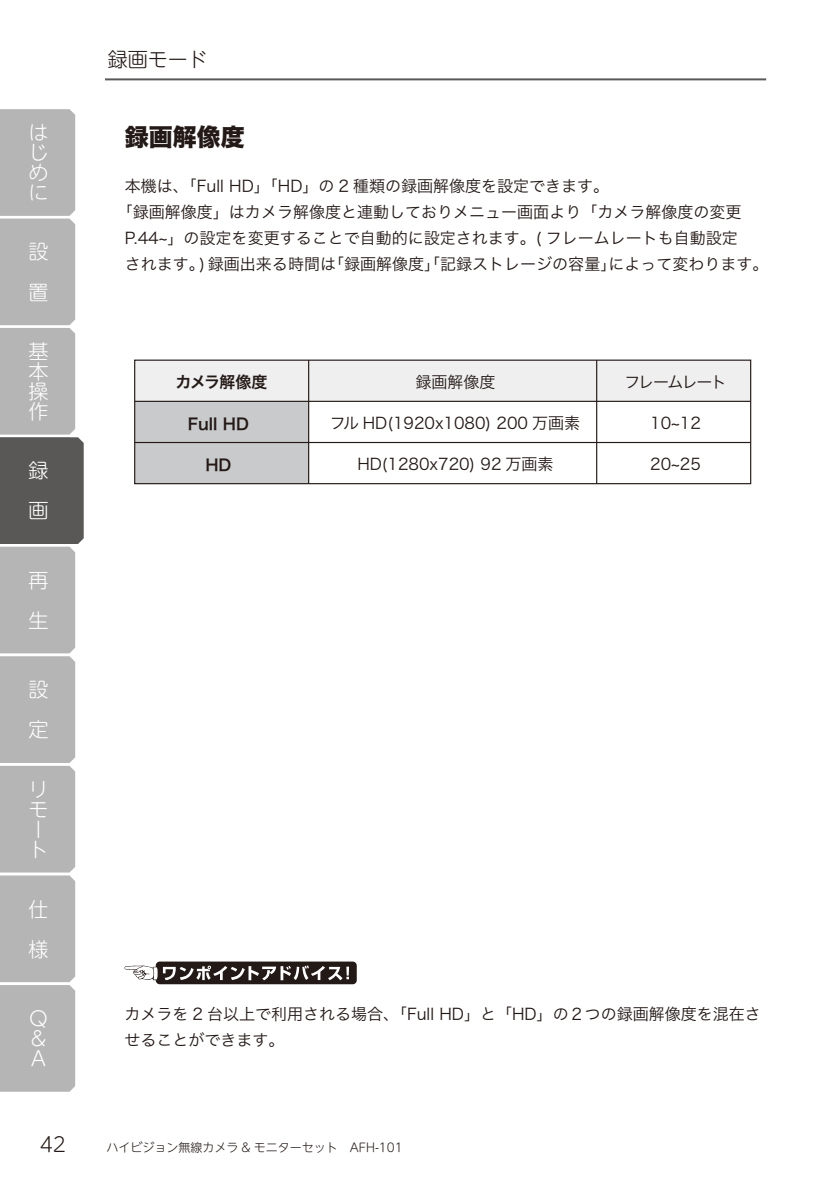
<style>
.page{position:relative;width:840px;height:1191px;background:#fff}
.page>*{position:absolute;margin:0;border:0;box-sizing:border-box;transform-origin:0 0}
.t1{font:24px "Hira Kaku Std N W8";color:#231916}
.t2{font:300 20px/20px "UD Shin M Go Pr 6 N";color:#fff}
.t3{font:300 20px "UD Shin M Go Pr 6 N";color:#231916}
.t4{font:16px/26px "Hira Kaku Pro W3";color:#231916}
.t5{font:16px "Hira Kaku Pro N W3";color:#231916}
.t6{font:16px "Hira Kaku Pro N W6";color:#231916}
.t7{font:16px "Hira Kaku Pro N W3";letter-spacing:-.1em;color:#231916}
.t8{font:300 12px "UD Shin M Go Pr 6 N";color:#231916}
</style>
<div class="page">
<hr style="left:105px;top:78px;width:660px;height:2px;background:#595857">
<svg style="left:0;top:109px;width:84px;height:982px;background:#b3b2b3"></svg>
<div style="left:135px;top:360px;width:615px;height:41px;background:#efeff0"></div>
<div style="left:135px;top:401px;width:173px;height:83px;background:#c9cacb"></div>
<div style="left:134px;top:359px;width:616px;height:125px;border:1px solid #231916"></div>
<hr style="left:135px;top:442px;width:615px;height:1px;background:#231916">
<hr style="left:135px;top:401px;width:615px;height:1px;background:#231916">
<hr style="left:595px;top:360px;width:2px;height:124px;background:#231916">
<hr style="left:308px;top:360px;width:1px;height:124px;background:#231916">
<div style="left:156px;top:961px;width:200px;height:23px;background:#231916;border-radius:4px"></div>
<svg style="left:124px;top:965px;width:225px;height:15px"></svg>
<p class="t2" style="left:29px;top:121px;width:20px;text-align:justify">はじめに</p>
<p class="t2" style="left:29px;top:231px;width:21px;line-height:40px">設置</p>
<p class="t2" style="left:29px;top:340px;width:21px;text-align:justify">基本操作</p>
<p class="t2" style="left:29px;top:449px;width:21px;line-height:40px">録画</p>
<p class="t2" style="left:29px;top:559px;width:21px;line-height:40px">再生</p>
<p class="t2" style="left:29px;top:668px;width:21px;line-height:40px">設定</p>
<p class="t2" style="left:29px;top:778px;width:20px">リモート</p>
<p class="t2" style="left:29px;top:888px;width:21px;line-height:40px">仕様</p>
<p class="t2" style="left:29px;top:1006px;width:20px;text-align:justify">Ｑ＆Ａ</p>
<p class="t3" style="left:108px;top:43px;width:101px">録画モード</p>
<h1 class="t1" style="left:125px;top:124px;width:121px">録画解像度</h1>
<p class="t4" style="left:125px;top:172px;width:485px">本機は、「Full HD」「HD」の 2 種類の録画解像度を設定できます。</p>
<p class="t4" style="left:117px;top:198px;width:625px">「録画解像度」はカメラ解像度と連動しておりメニュー画面より「カメラ解像度の変更</p>
<p class="t4" style="left:125px;top:224px;width:614px">P.44~」の設定を変更することで自動的に設定されます。( フレームレートも自動設定</p>
<p class="t4" style="left:125px;top:250px;width:644px">されます。) 録画出来る時間は「録画解像度」「記録ストレージの容量」によって変わります。</p>
<p class="t6" style="left:175px;top:367px;width:93px">カメラ解像度</p>
<p class="t6" style="left:188px;top:409px;width:63px">Full HD</p>
<p class="t6" style="left:205px;top:450px;width:28px">HD</p>
<p class="t5" style="left:415px;top:368px;width:81px">録画解像度</p>
<p class="t5" style="left:329px;top:409px;width:251px">フル HD(1920x1080) 200 万画素</p>
<p class="t5" style="left:357px;top:450px;width:197px">HD(1280x720) 92 万画素</p>
<p class="t7" style="left:624px;top:368px;width:104px">フレームレート</p>
<p class="t5" style="left:649px;top:409px;width:52px">10~12</p>
<p class="t5" style="left:649px;top:450px;width:52px">20~25</p>
<p class="t4" style="left:124px;top:999px;width:637px">カメラを 2 台以上で利用される場合、「Full HD」と「HD」の２つの録画解像度を混在させることができます。</p>
<p class="t3" style="left:40px;top:1128px;width:28px">42</p>
<p class="t8" style="left:106px;top:1137px;width:298px">ハイビジョン無線カメラ &amp; モニターセット　AFH-101</p>
</div>
